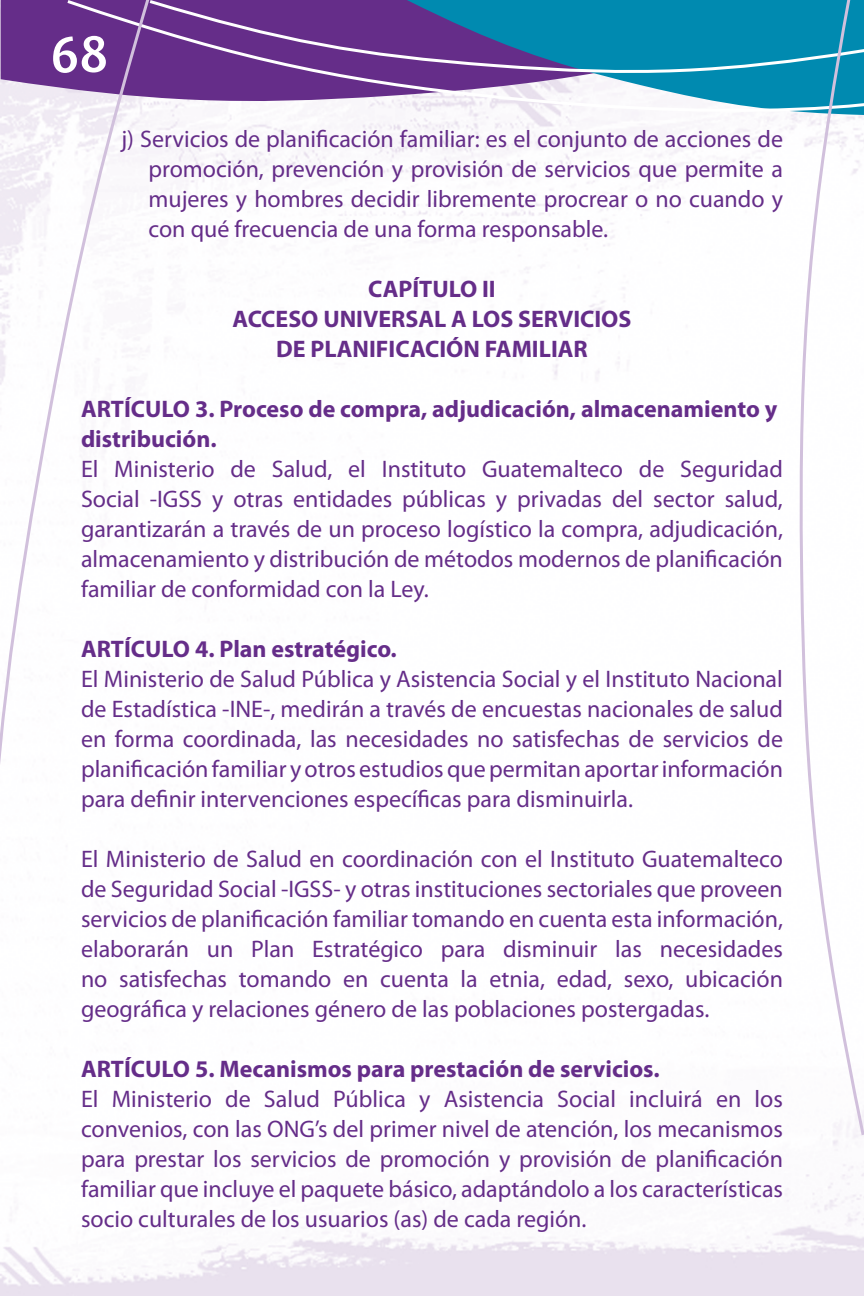
<style>
.page{position:relative;width:864px;height:1296px;background:#fff}
.page>*{position:absolute;margin:0;border:0;box-sizing:border-box;transform-origin:0 0}
.t1{font:700 54px "Candara";color:#fff}
.t2{font:24px/30px "Myriad Pro";color:#652d89;text-align:justify}
.t3{font:700 24px/30px "Myriad Pro";color:#652d89;text-align:center}
</style>
<div class="page">
<img style="left:1px;top:113px;width:863px;height:1183px">
<svg style="left:155px;top:0;width:643px;height:113px"></svg>
<svg style="left:0;top:0;width:155px;height:981px"></svg>
<svg style="left:798px;top:0;width:65px;height:1138px"></svg>
<svg style="left:863px;top:0;width:1px;height:1138px"></svg>
<h1 class="t1" style="left:51px;top:22px;width:59px">68</h1>
<p class="t2" style="left:148px;top:124px;width:636px;text-indent:-27px">j) Servicios de planificación familiar: es el conjunto de acciones de promoción, prevención y provisión de servicios que permite a mujeres y hombres decidir libremente procrear o no cuando y con qué frecuencia de una forma responsable.</p>
<p class="t3" style="left:233px;top:273px;width:400px">CAPÍTULO II<br>ACCESO UNIVERSAL A LOS SERVICIOS<br>DE PLANIFICACIÓN FAMILIAR</p>
<p class="t3" style="left:81px;top:393px;width:698px;text-align:left">ARTÍCULO 3. Proceso de compra, adjudicación, almacenamiento y distribución.</p>
<p class="t2" style="left:81px;top:454px;width:704px">El Ministerio de Salud, el Instituto Guatemalteco de Seguridad Social -IGSS y otras entidades públicas y privadas del sector salud, garantizarán a través de un proceso logístico la compra, adjudicación, almacenamiento y distribución de métodos modernos de planificación familiar de conformidad con la Ley.</p>
<p class="t3" style="left:81px;top:633px;width:317px">ARTÍCULO 4. Plan estratégico.</p>
<p class="t2" style="left:81px;top:664px;width:704px">El Ministerio de Salud Pública y Asistencia Social y el Instituto Nacional de Estadística -INE-, medirán a través de encuestas nacionales de salud en forma coordinada, las necesidades no satisfechas de servicios de planificación familiar y otros estudios que permitan aportar información para definir intervenciones específicas para disminuirla.</p>
<p class="t2" style="left:81px;top:844px;width:704px">El Ministerio de Salud en coordinación con el Instituto Guatemalteco de Seguridad Social -IGSS- y otras instituciones sectoriales que proveen servicios de planificación familiar tomando en cuenta esta información, elaborarán un Plan Estratégico para disminuir las necesidades no satisfechas tomando en cuenta la etnia, edad, sexo, ubicación geográfica y relaciones género de las poblaciones postergadas.</p>
<p class="t3" style="left:81px;top:1053px;width:580px">ARTÍCULO 5. Mecanismos para prestación de servicios.</p>
<p class="t2" style="left:81px;top:1084px;width:704px">El Ministerio de Salud Pública y Asistencia Social incluirá en los convenios, con las ONG’s del primer nivel de atención, los mecanismos para prestar los servicios de promoción y provisión de planificación familiar que incluye el paquete básico, adaptándolo a los características socio culturales de los usuarios (as) de cada región.</p>
</div>
